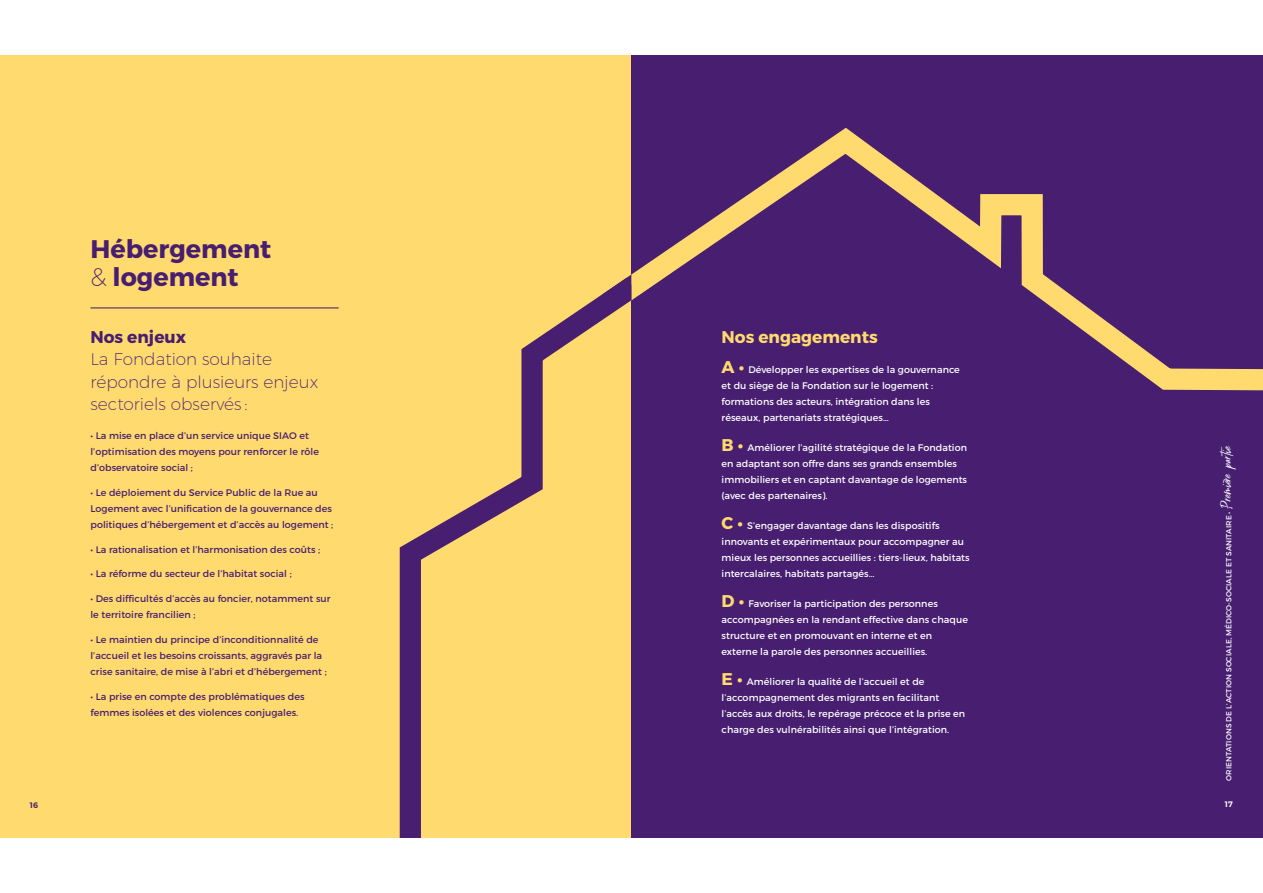
<style>
.page{position:relative;width:1263px;height:893px;background:#fff}
.page>*{position:absolute;margin:0;border:0;box-sizing:border-box;transform-origin:0 0}
.t1{font:700 25.5px/28.7px "Montserrat";color:#471e70}
.t2{font:italic 19.05px "Emmeline";color:#fff}
.t3{font:200 16.95px/22.2px "Montserrat";color:#471e70}
.t4{font:700 16.95px "Montserrat";color:#ffda6f}
.t5{font:700 16.95px "Montserrat";color:#471e70}
.t6{font:9.6px/15.9px "Montserrat";letter-spacing:.005em;color:#fff}
.t7{font:9.6px/15.9px "Montserrat";letter-spacing:.005em;color:#471e70}
.t8{font:600 7.95px "Montserrat";color:#471e70}
.t9{font:600 7.95px "Montserrat";color:#fff}
.t10{font:7.5px "Montserrat";letter-spacing:.01em;color:#fff}
.s1{font-weight:200}
.s2{font-weight:700;font-size:16.95px;color:#ffda6f}
</style>
<div class="page">
<div style="left:0;top:55px;width:631px;height:782px;background:#ffda6f"></div>
<div style="left:631px;top:55px;width:632px;height:782px;background:#471e70"></div>
<svg style="left:657px;top:127px;width:606px;height:264px"></svg>
<hr style="left:90px;top:307px;width:249px;height:1px;background:#471e70">
<svg style="left:399px;top:257px;width:263px;height:580px"></svg>
<svg style="left:603px;top:271px;width:70px;height:29px"></svg>
<h1 class="t1" style="left:90px;top:235px;width:182px">Hébergement <span class="s1">&amp;</span> logement</h1>
<h3 class="t5" style="left:90px;top:326px;width:97px">Nos enjeux</h3>
<h3 class="t3" style="left:90px;top:348px;width:229px">La Fondation souhaite répondre à plusieurs enjeux sectoriels observés :</h3>
<p class="t7" style="left:90px;top:427px;width:230px">• La mise en place d’un service unique SIAO et l’optimisation des moyens pour renforcer le rôle d’observatoire social ;</p>
<p class="t7" style="left:90px;top:484px;width:244px">• Le déploiement du Service Public de la Rue au<br>Logement avec l’unification de la gouvernance des politiques d’hébergement et d’accès au logement ;</p>
<p class="t7" style="left:90px;top:541px;width:231px">• La rationalisation et l’harmonisation des coûts ;</p>
<p class="t7" style="left:90px;top:566px;width:203px">• La réforme du secteur de l’habitat social ;</p>
<p class="t7" style="left:90px;top:591px;width:242px">• Des difficultés d’accès au foncier, notamment sur le territoire francilien ;</p>
<p class="t7" style="left:90px;top:632px;width:238px">• Le maintien du principe d’inconditionnalité de l’accueil et les besoins croissants, aggravés par la crise sanitaire, de mise à l’abri et d’hébergement ;</p>
<p class="t7" style="left:90px;top:689px;width:216px">• La prise en compte des problématiques des femmes isolées et des violences conjugales.</p>
<h3 class="t4" style="left:721px;top:326px;width:158px">Nos engagements</h3>
<p class="t6" style="left:721px;top:362px;width:240px"><span class="s2">A •</span> Développer les expertises de la gouvernance et du siège de la Fondation sur le logement : formations des acteurs, intégration dans les réseaux, partenariats stratégiques…</p>
<p class="t6" style="left:721px;top:440px;width:247px"><span class="s2">B •</span> Améliorer l’agilité stratégique de la Fondation en adaptant son offre dans ses grands ensembles immobiliers et en captant davantage de logements (avec des partenaires).</p>
<p class="t6" style="left:721px;top:518px;width:250px"><span class="s2">C •</span> S’engager davantage dans les dispositifs innovants et expérimentaux pour accompagner au mieux les personnes accueillies : tiers-lieux, habitats intercalaires, habitats partagés…</p>
<p class="t6" style="left:721px;top:596px;width:248px"><span class="s2">D •</span> Favoriser la participation des personnes accompagnées en la rendant effective dans chaque structure et en promouvant en interne et en externe la parole des personnes accueillies.</p>
<p class="t6" style="left:721px;top:674px;width:245px"><span class="s2">E •</span> Améliorer la qualité de l’accueil et de l’accompagnement des migrants en facilitant l’accès aux droits, le repérage précoce et la prise en charge des vulnérabilités ainsi que l’intégration.</p>
<h2 class="t2" style="left:1215px;top:510px;width:68px;rotate:-90deg">Première partie</h2>
<p class="t10" style="left:1224px;top:781px;width:271px;rotate:-90deg">ORIENTATIONS DE L’ACTION SOCIALE, MÉDICO-SOCIALE ET SANITAIRE •</p>
<p class="t8" style="left:30px;top:800px;width:10px">16</p>
<p class="t9" style="left:1225px;top:800px;width:10px">17</p>
</div>
